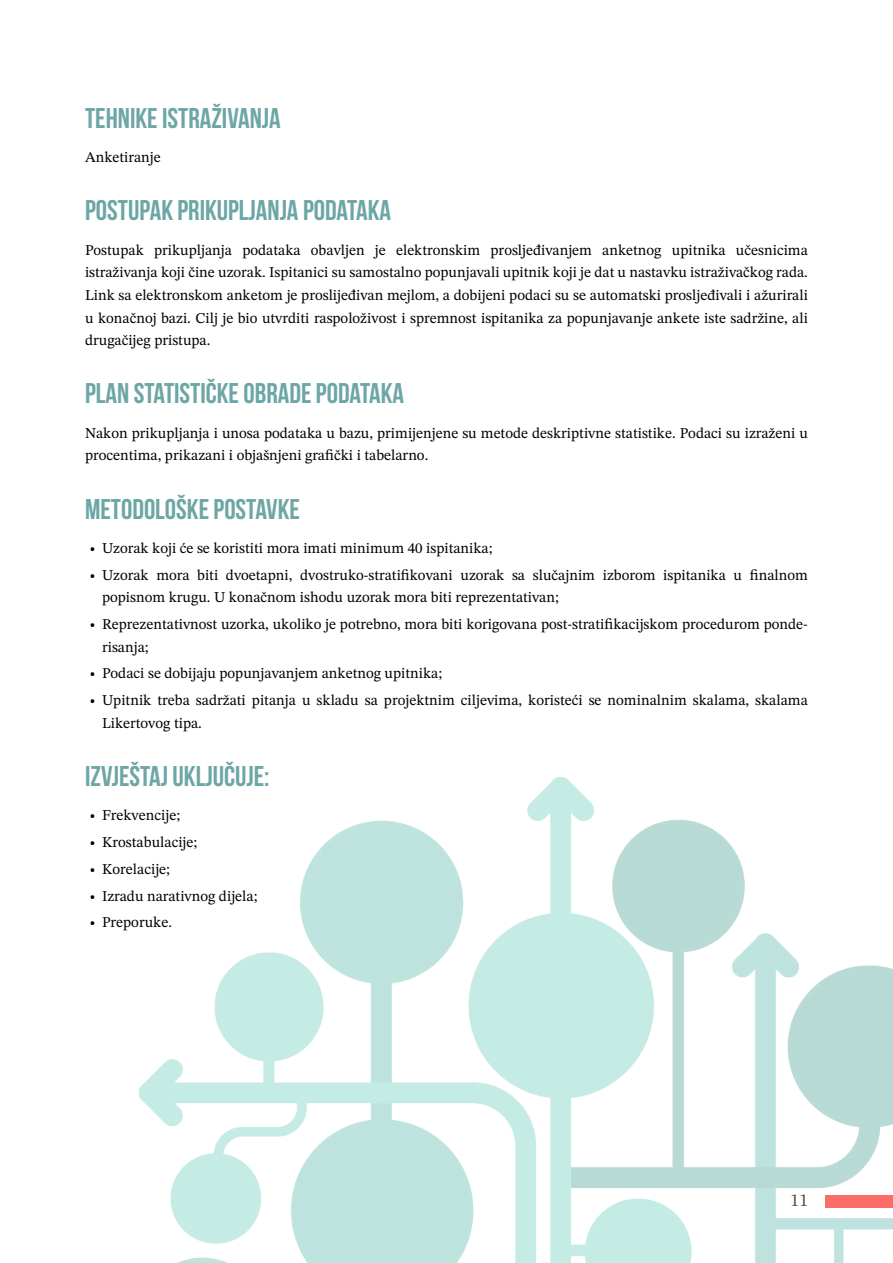
<style>
.page{position:relative;width:893px;height:1263px;background:#fff}
.page>*{position:absolute;margin:0;border:0;box-sizing:border-box;transform-origin:0 0}
.t1{font:700 28.5px "Bebas Neue";color:#6ca6a5}
.t2{font:18px "STIX Two Text";color:#545454}
.t3{font:15px/22.5px "STIX Two Text";color:#000}
</style>
<div class="page">
<img style="left:220px;top:777px;width:673px;height:486px">
<img style="left:138px;top:982px;width:112px;height:281px">
<h1 class="t1" style="left:85px;top:102px;width:197px">TEHNIKE ISTRAŽIVANJA</h1>
<p class="t3" style="left:85px;top:146px;width:77px">Anketiranje</p>
<h1 class="t1" style="left:85px;top:195px;width:308px">POSTUPAK PRIKUPLJANJA PODATAKA</h1>
<p class="t3" style="left:85px;top:239px;width:724px;text-align:justify">Postupak prikupljanja podataka obavljen je elektronskim prosljeđivanjem anketnog upitnika učesnicima istraživanja koji čine uzorak. Ispitanici su samostalno popunjavali upitnik koji je dat u nastavku istraživačkog rada.<br>Link sa elektronskom anketom je proslijeđivan mejlom, a dobijeni podaci su se automatski prosljeđivali i ažurirali u konačnoj bazi. Cilj je bio utvrditi raspoloživost i spremnost ispitanika za popunjavanje ankete iste sadržine, ali drugačijeg pristupa.</p>
<h1 class="t1" style="left:85px;top:378px;width:321px">PLAN STATISTIČKE OBRADE PODATAKA</h1>
<p class="t3" style="left:85px;top:421px;width:724px">Nakon prikupljanja i unosa podataka u bazu, primijenjene su metode deskriptivne statistike. Podaci su izraženi u procentima, prikazani i objašnjeni grafički i tabelarno.</p>
<h1 class="t1" style="left:85px;top:493px;width:216px">METODOLOŠKE POSTAVKE</h1>
<p class="t3" style="left:89px;top:537px;width:405px">• Uzorak koji će se koristiti mora imati minimum 40 ispitanika;</p>
<p class="t3" style="left:102px;top:563px;width:707px;text-indent:-13px">• Uzorak mora biti dvoetapni, dvostruko-stratifikovani uzorak sa slučajnim izborom ispitanika u finalnom popisnom krugu. U konačnom ishodu uzorak mora biti reprezentativan;</p>
<p class="t3" style="left:102px;top:613px;width:707px;text-indent:-13px">• Reprezentativnost uzorka, ukoliko je potrebno, mora biti korigovana post-stratifikacijskom procedurom ponde&shy;risanja;</p>
<p class="t3" style="left:89px;top:662px;width:354px">• Podaci se dobijaju popunjavanjem anketnog upitnika;</p>
<p class="t3" style="left:102px;top:689px;width:707px;text-indent:-13px">• Upitnik treba sadržati pitanja u skladu sa projektnim ciljevima, koristeći se nominalnim skalama, skalama<br>Likertovog tipa.</p>
<h1 class="t1" style="left:85px;top:760px;width:186px">IZVJEŠTAJ UKLJUČUJE:</h1>
<p class="t3" style="left:89px;top:804px;width:92px">• Frekvencije;</p>
<p class="t3" style="left:89px;top:831px;width:109px">• Krostabulacije;</p>
<p class="t3" style="left:89px;top:858px;width:82px">• Korelacije;</p>
<p class="t3" style="left:89px;top:884px;width:170px">• Izradu narativnog dijela;</p>
<p class="t3" style="left:89px;top:911px;width:84px">• Preporuke.</p>
<p class="t2" style="left:790px;top:1187px;width:19px">11</p>
</div>
